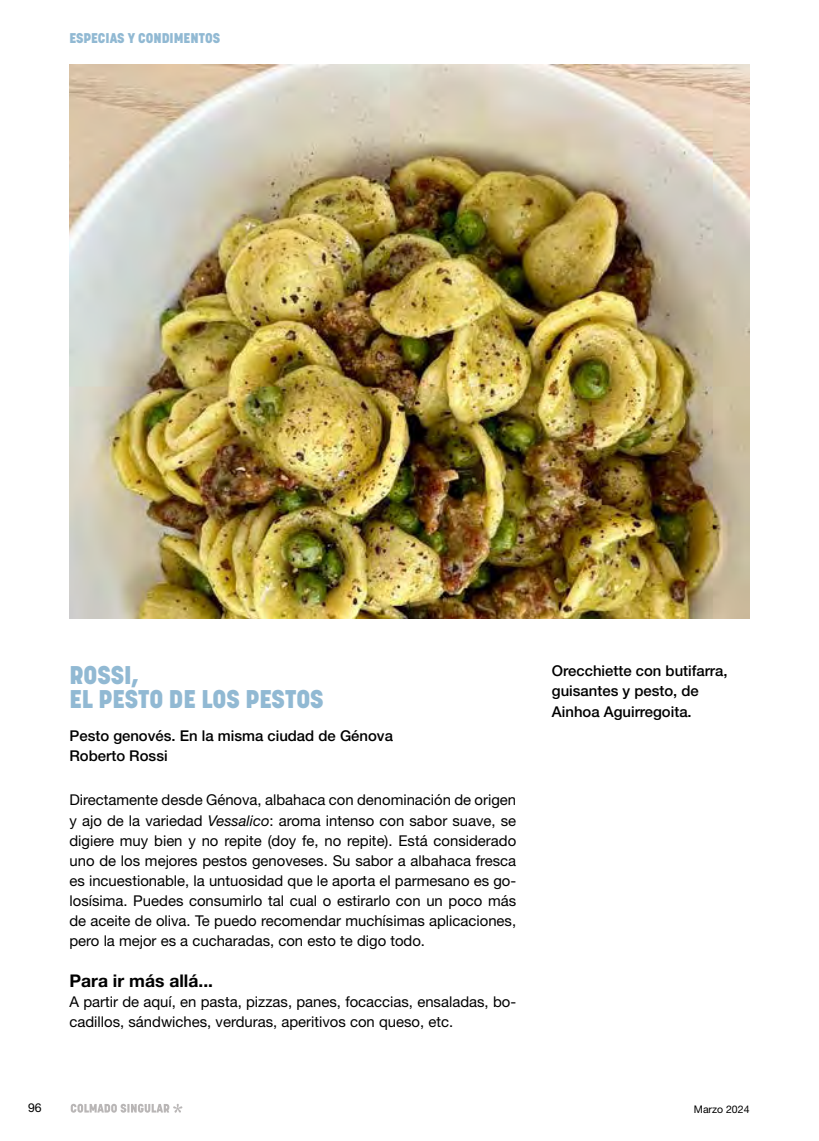
<style>
.page{position:relative;width:819px;height:1141px;background:#fff}
.page>*{position:absolute;margin:0;border:0;box-sizing:border-box;transform-origin:0 0}
.t1{font:800 25.38px/24.5px "Korolev";color:#91b9d3}
.t2{font:700 17.5px "Helvetica Neue LT";color:#000}
.t3{font:14.88px/20.1px "Helvetica Neue LT";color:#000;text-align:justify}
.t4{font:500 14.88px/20.1px "Helvetica Neue LT";color:#000}
.t5{font:800 14px "Korolev";color:#91b9d3}
.t6{font:12.25px "Helvetica Neue LT";color:#000}
.t7{font:10.5px "Helvetica Neue LT";color:#000}
.s1{font-style:italic}
</style>
<div class="page">
<svg style="left:71px;top:1104px;width:111px;height:9px"></svg>
<img style="left:69px;top:64px;width:680px;height:555px">
<p class="t5" style="left:69px;top:29px;width:152px">ESPECIAS Y CONDIMENTOS</p>
<h1 class="t1" style="left:69px;top:663px;width:256px">ROSSI,<br>EL PESTO DE LOS PESTOS</h1>
<p class="t4" style="left:69px;top:725px;width:325px">Pesto genovés. En la misma ciudad de Génova<br>Roberto Rossi</p>
<p class="t3" style="left:69px;top:790px;width:448px">Directamente desde Génova, albahaca con denominación de origen y ajo de la variedad <span class="s1">Vessalico</span>: aroma intenso con sabor suave, se digiere muy bien y no repite (doy fe, no repite). Está considerado uno de los mejores pestos genoveses. Su sabor a albahaca fresca es incuestionable, la untuosidad que le aporta el parmesano es go&shy;losísima. Puedes consumirlo tal cual o estirarlo con un poco más de aceite de oliva. Te puedo recomendar muchísimas aplicaciones, pero la mejor es a cucharadas, con esto te digo todo.</p>
<p class="t2" style="left:69px;top:969px;width:145px">Para ir más allá...</p>
<p class="t3" style="left:69px;top:991px;width:448px">A partir de aquí, en pasta, pizzas, panes, focaccias, ensaladas, bo&shy;cadillos, sándwiches, verduras, aperitivos con queso, etc.</p>
<p class="t4" style="left:552px;top:661px;width:177px">Orecchiette con butifarra, guisantes y pesto, de<br>Ainhoa Aguirregoita.</p>
<p class="t6" style="left:28px;top:1101px;width:15px">96</p>
<p class="t7" style="left:693px;top:1103px;width:57px">Marzo 2024</p>
</div>
